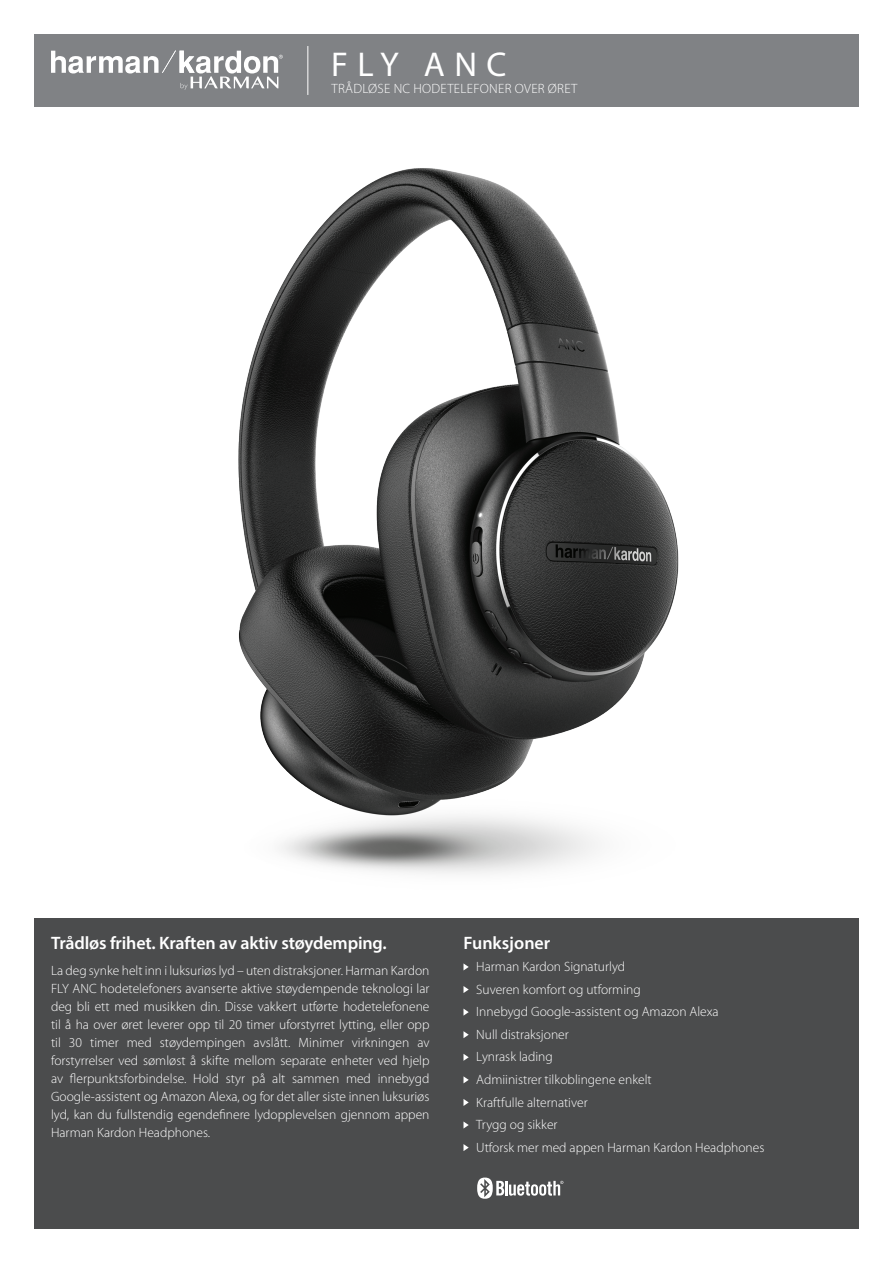
<style>
.page{position:relative;width:893px;height:1263px;background:#fff}
.page>*{position:absolute;margin:0;border:0;box-sizing:border-box;transform-origin:0 0}
.t1{font:34.5px "Myriad Pro";letter-spacing:.27em;color:#fff}
.t2{font:600 18px "Myriad Pro";letter-spacing:-.01em;color:#fff}
.t3{font:300 13.5px/18px "Myriad Pro";color:#fff;text-align:justify}
.t4{font:300 13.5px "Myriad Pro";letter-spacing:.02em;color:#fff}
</style>
<div class="page">
<img style="left:238px;top:168px;width:441px;height:706px">
<div style="left:34px;top:918px;width:825px;height:311px;background:#4b4c4d"></div>
<svg style="left:463px;top:963px;width:6px;height:7px"></svg>
<svg style="left:463px;top:986px;width:6px;height:7px"></svg>
<svg style="left:463px;top:1008px;width:6px;height:8px"></svg>
<svg style="left:463px;top:1031px;width:6px;height:7px"></svg>
<svg style="left:463px;top:1054px;width:6px;height:7px"></svg>
<svg style="left:463px;top:1076px;width:6px;height:7px"></svg>
<svg style="left:463px;top:1099px;width:6px;height:7px"></svg>
<svg style="left:463px;top:1121px;width:6px;height:7px"></svg>
<svg style="left:463px;top:1144px;width:6px;height:7px"></svg>
<div style="left:34px;top:34px;width:825px;height:72px;background:#808285"></div>
<hr style="left:307px;top:46px;width:1px;height:49px;background:#fff">
<svg style="left:477px;top:1177px;width:86px;height:22px"></svg>
<svg style="left:51px;top:51px;width:232px;height:39px"></svg>
<h1 class="t1" style="left:331px;top:44px;width:177px">FLY ANC</h1>
<p class="t4" style="left:332px;top:81px;width:247px">TRÅDLØSE NC HODETELEFONER OVER ØRET</p>
<h2 class="t2" style="left:51px;top:931px;width:337px">Trådløs frihet. Kraften av aktiv støydemping.</h2>
<p class="t3" style="left:51px;top:962px;width:380px">La deg synke helt inn i luksuriøs lyd – uten distraksjoner. Harman Kardon FLY ANC hodetelefoners avanserte aktive støydempende teknologi lar deg bli ett med musikken din. Disse vakkert utførte hodetelefonene til å ha over øret leverer opp til 20 timer uforstyrret lytting, eller opp til 30 timer med støydempingen avslått. Minimer virkningen av forstyrrelser ved sømløst å skifte mellom separate enheter ved hjelp av flerpunktsforbindelse. Hold styr på alt sammen med innebygd Google-assistent og Amazon Alexa, og for det aller siste innen luksuriøs lyd, kan du fullstendig egendefinere lydopplevelsen gjennom appen Harman Kardon Headphones.</p>
<h2 class="t2" style="left:463px;top:931px;width:88px">Funksjoner</h2>
<p class="t3" style="left:476px;top:955px;width:290px;line-height:22.6px;text-align:left">Harman Kardon Signaturlyd<br>Suveren komfort og utforming<br>Innebygd Google-assistent og Amazon Alexa<br>Null distraksjoner<br>Lynrask lading<br>Admiinistrer tilkoblingene enkelt<br>Kraftfulle alternativer<br>Trygg og sikker<br>Utforsk mer med appen Harman Kardon Headphones</p>
</div>
